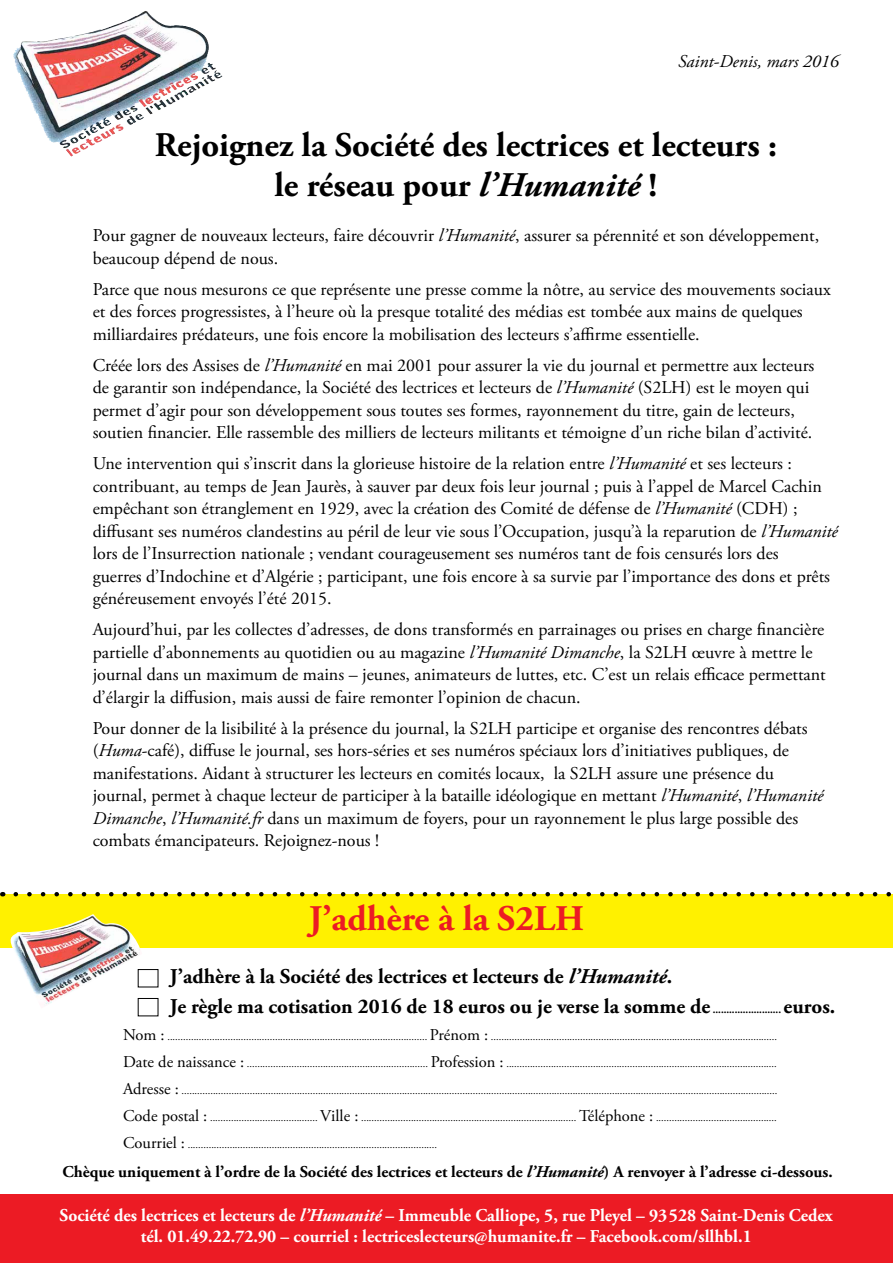
<style>
.page{position:relative;width:893px;height:1263px;background:#fff}
.page>*{position:absolute;margin:0;border:0;box-sizing:border-box;transform-origin:0 0}
.t1{font:700 36px "Adobe Garamond Pro";color:#ec1b24}
.t2{font:700 34.5px/40.5px "Adobe Garamond Pro";color:#000;text-align:center}
.t3{font:700 21px/30px "Adobe Garamond Pro";color:#000}
.t4{font:18px/22.5px "Adobe Garamond Pro";color:#000}
.t5{font:700 18px/21px "Adobe Garamond Pro";color:#fff;text-align:center}
.t6{font:italic 18px "Adobe Garamond Pro";color:#000}
.t7{font:700 16.5px "Adobe Garamond Pro";color:#000}
.t8{font:10.5px "Adobe Garamond Pro";color:#000}
.s1{font-style:italic}
.s2{font-size:10.5px}
.s3{font-size:16.5px}
</style>
<div class="page">
<div style="left:0;top:1195px;width:893px;height:68px;background:#ec1b24"></div>
<img style="left:21px;top:11px;width:202px;height:146px">
<img style="left:13px;top:11px;width:131px;height:66px">
<div style="left:0;top:894px;width:893px;height:53px;background:#fff100"></div>
<div style="left:138px;top:969px;width:20px;height:18px;border:1px solid #000"></div>
<div style="left:138px;top:998px;width:20px;height:18px;border:1px solid #000"></div>
<svg style="left:16px;top:892px;width:875px;height:4px"></svg>
<img style="left:7px;top:914px;width:135px;height:94px">
<p class="t6" style="left:678px;top:51px;width:162px">Saint-Denis, mars 2016</p>
<h2 class="t2" style="left:155px;top:125px;width:624px">Rejoignez la Société des lectrices et lecteurs : le réseau pour <span class="s1">l’Humanité</span> !</h2>
<p class="t4" style="left:93px;top:225px;width:728px">Pour gagner de nouveaux lecteurs, faire découvrir <span class="s1">l’Humanité</span>, assurer sa pérennité et son développement, beaucoup dépend de nous.</p>
<p class="t4" style="left:93px;top:278px;width:740px">Parce que nous mesurons ce que représente une presse comme la nôtre, au service des mouvements sociaux et des forces progressistes, à l’heure où la presque totalité des médias est tombée aux mains de quelques milliardaires prédateurs, une fois encore la mobilisation des lecteurs s’affirme essentielle.</p>
<p class="t4" style="left:93px;top:354px;width:723px">Créée lors des Assises de <span class="s1">l’Humanité</span> en mai 2001 pour assurer la vie du journal et permettre aux lecteurs de garantir son indépendance, la Société des lectrices et lecteurs de <span class="s1">l’Humanité</span> (S2LH) est le moyen qui permet d’agir pour son développement sous toutes ses formes, rayonnement du titre, gain de lecteurs, soutien financier. Elle rassemble des milliers de lecteurs militants et témoigne d’un riche bilan d’activité.</p>
<p class="t4" style="left:93px;top:453px;width:747px">Une intervention qui s’inscrit dans la glorieuse histoire de la relation entre <span class="s1">l’Humanité</span> et ses lecteurs : contribuant, au temps de Jean Jaurès, à sauver par deux fois leur journal ; puis à l’appel de Marcel Cachin empêchant son étranglement en 1929, avec la création des Comité de défense de <span class="s1">l’Humanité</span> (CDH) ; diffusant ses numéros clandestins au péril de leur vie sous l’Occupation, jusqu’à la reparution de <span class="s1">l’Humanité </span>lors de l’Insurrection nationale ; vendant courageusement ses numéros tant de fois censurés lors des<br>guerres d’Indochine et d’Algérie ; participant, une fois encore à sa survie par l’importance des dons et prêts généreusement envoyés l’été 2015.</p>
<p class="t4" style="left:93px;top:619px;width:735px">Aujourd’hui, par les collectes d’adresses, de dons transformés en parrainages ou prises en charge financière partielle d’abonnements au quotidien ou au magazine <span class="s1">l’Humanité Dimanche</span>, la S2LH œuvre à mettre le journal dans un maximum de mains – jeunes, animateurs de luttes, etc. C’est un relais efficace permettant d’élargir la diffusion, mais aussi de faire remonter l’opinion de chacun.</p>
<p class="t4" style="left:93px;top:717px;width:732px">Pour donner de la lisibilité à la présence du journal, la S2LH participe et organise des rencontres débats (<span class="s1">Huma</span>-café), diffuse le journal, ses hors-séries et ses numéros spéciaux lors d’initiatives publiques, de manifestations. Aidant à structurer les lecteurs en comités locaux, la S2LH assure une présence du journal, permet à chaque lecteur de participer à la bataille idéologique en mettant <span class="s1">l’Humanité</span>, <span class="s1">l’Humanité Dimanche</span>, <span class="s1">l’Humanité.fr</span> dans un maximum de foyers, pour un rayonnement le plus large possible des combats émancipateurs. Rejoignez-nous !</p>
<h1 class="t1" style="left:309px;top:897px;width:277px">J’adhère à la S2LH</h1>
<p class="t3" style="left:170px;top:962px;width:667px">J’adhère à la Société des lectrices et lecteurs de <span class="s1">l’Humanité</span>.<br>Je règle ma cotisation 2016 de 18 euros ou je verse la somme de <span class="s2">.........................</span> euros.</p>
<p class="t8" style="left:123px;top:1030px;width:655px"><span class="s3">Nom :</span> ................................................................................................... <span class="s3">Prénom :</span> .............................................................................................................</p>
<p class="t8" style="left:123px;top:1057px;width:655px"><span class="s3">Date de naissance :</span> ..................................................................... <span class="s3">Profession :</span> .......................................................................................................</p>
<p class="t8" style="left:123px;top:1084px;width:656px"><span class="s3">Adresse :</span> ...................................................................................................................................................................................................................................</p>
<p class="t8" style="left:123px;top:1111px;width:655px"><span class="s3">Code postal :</span> ......................................... <span class="s3">Ville :</span> .................................................................................. <span class="s3">Téléphone :</span> ..............................................</p>
<p class="t8" style="left:123px;top:1138px;width:316px"><span class="s3">Courriel :</span> ...............................................................................................</p>
<p class="t7" style="left:62px;top:1162px;width:772px">Chèque uniquement à l’ordre de la Société des lectrices et lecteurs de <span class="s1">l’Humanité</span>) A renvoyer à l’adresse ci-dessous.</p>
<p class="t5" style="left:60px;top:1205px;width:775px">Société des lectrices et lecteurs de <span class="s1">l’Humanité</span> – Immeuble Calliope, 5, rue Pleyel – 93528 Saint-Denis Cedex tél. 01.49.22.72.90 – courriel : lectriceslecteurs@humanite.fr – Facebook.com/sllhbl.1</p>
</div>
